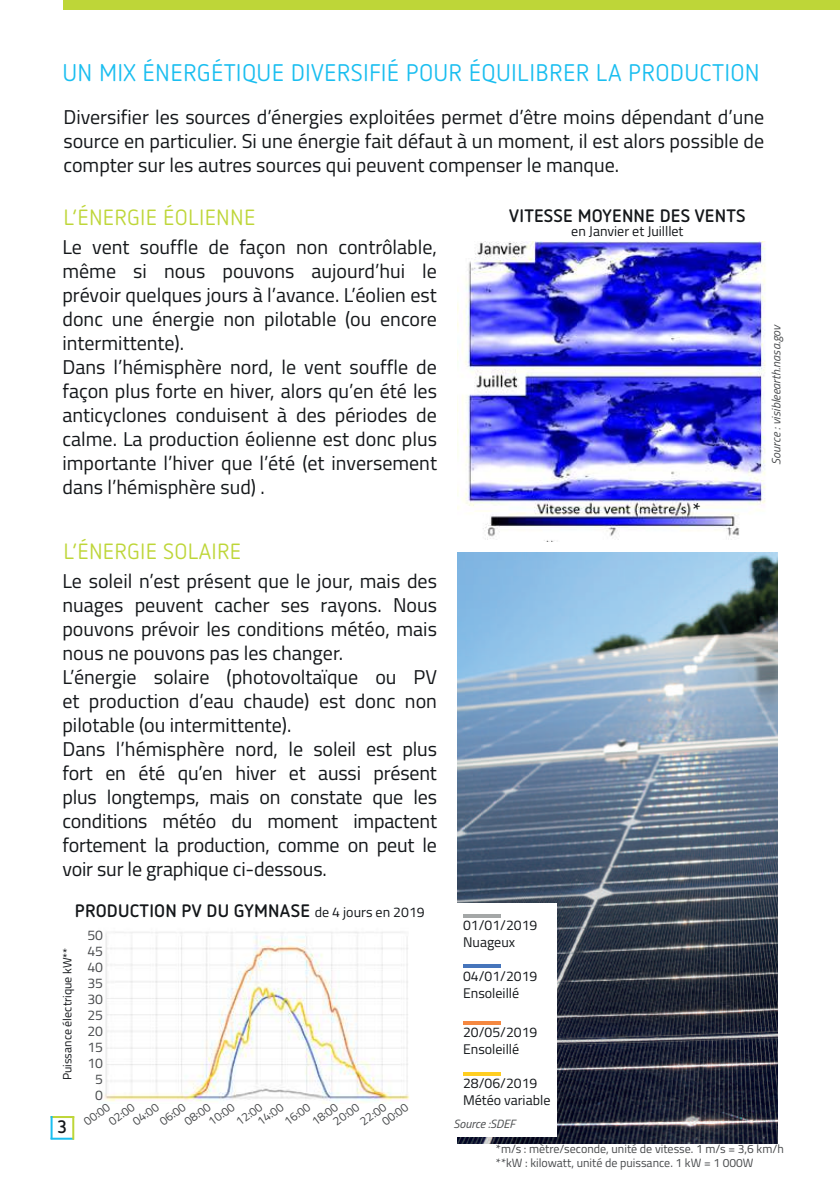
<style>
.page{position:relative;width:840px;height:1191px;background:#fff}
.page>*{position:absolute;margin:0;border:0;box-sizing:border-box;transform-origin:0 0}
.t1{font:24px "Netto OT";letter-spacing:.01em;color:#1abef0}
.t2{font:22px "Netto OT";letter-spacing:.01em;color:#bed638}
.t3{font:20px/24px "Titillium";color:#14171a}
.t4{font:700 18px "Netto OT";letter-spacing:.01em;color:#14171a}
.t5{font:14px/16.8px "Titillium";color:#14171a}
.t6{font:14px/16px "Titillium";color:#484a4c;text-align:center}
.t7{font:italic 12.2px "Titillium";color:#484a4c}
.t8{font:12px/12.8px "Titillium";color:#484a4c}
.t9{font:12px "Titillium";color:#14171a}
.t10{font:italic 12px "Titillium";color:#484a4c}
.s1{font-family:"Titillium";font-weight:400;font-size:14px}
</style>
<div class="page">
<img style="left:457px;top:552px;width:320px;height:591px">
<div style="left:420px;top:903px;width:136px;height:233px;background:#fff"></div>
<div style="left:63px;top:0;width:776px;height:10px;background:#bed638"></div>
<img style="left:457px;top:241px;width:309px;height:300px">
<img style="left:101px;top:931px;width:309px;height:172px">
<hr style="left:463px;top:914px;width:37px;height:3px;background:#a4a7a7">
<svg style="left:463px;top:1021px;width:37px;height:3px"></svg>
<hr style="left:463px;top:964px;width:37px;height:4px;background:#4675bb">
<hr style="left:463px;top:1072px;width:37px;height:3px;background:#ffce21">
<hr style="left:51px;top:1137px;width:23px;height:2px;background:#1abef0">
<hr style="left:51px;top:1116px;width:23px;height:2px;background:#bed638">
<hr style="left:51px;top:1116px;width:2px;height:23px;background:#1abef0">
<hr style="left:72px;top:1116px;width:2px;height:23px;background:#bed638">
<p class="t1" style="left:62px;top:58px;width:698px">UN MIX ÉNERGÉTIQUE DIVERSIFIÉ POUR ÉQUILIBRER LA PRODUCTION</p>
<p class="t3" style="left:63px;top:104px;width:702px;text-align:justify">Diversifier les sources d’énergies exploitées permet d’être moins dépendant d’une source en particulier. Si une énergie fait défaut à un moment, il est alors possible de compter sur les autres sources qui peuvent compenser le manque.</p>
<p class="t2" style="left:63px;top:204px;width:193px">L’ÉNERGIE ÉOLIENNE</p>
<p class="t3" style="left:62px;top:234px;width:376px">Le vent souffle de façon non contrôlable, même si nous pouvons aujourd’hui le prévoir quelques jours à l’avance. L’éolien est donc une énergie non pilotable (ou encore intermittente).<br>Dans l’hémisphère nord, le vent souffle de façon plus forte en hiver, alors qu’en été les anticyclones conduisent à des périodes de calme. La production éolienne est donc plus importante l’hiver que l’été (et inversement dans l’hémisphère sud) .</p>
<p class="t4" style="left:509px;top:204px;width:237px">VITESSE MOYENNE DES VENTS</p>
<p class="t5" style="left:571px;top:222px;width:114px">en Janvier et Juilllet</p>
<p class="t3" style="left:692px;top:497px;width:10px">*</p>
<p class="t7" style="left:766px;top:465px;width:142px;rotate:-90deg">Source : visibleearth.nasa.gov</p>
<p class="t2" style="left:63px;top:537px;width:179px">L’ÉNERGIE SOLAIRE</p>
<p class="t3" style="left:62px;top:567px;width:376px">Le soleil n’est présent que le jour, mais des nuages peuvent cacher ses rayons. Nous pouvons prévoir les conditions météo, mais nous ne pouvons pas les changer.<br>L’énergie solaire (photovoltaïque ou PV et production d’eau chaude) est donc non pilotable (ou intermittente).<br>Dans l’hémisphère nord, le soleil est plus fort en été qu’en hiver et aussi présent plus longtemps, mais on constate que les conditions météo du moment impactent fortement la production, comme on peut le voir sur le graphique ci-dessous.</p>
<p class="t4" style="left:75px;top:899px;width:351px">PRODUCTION PV DU GYMNASE <span class="s1">de 4 jours en 2019</span></p>
<p class="t9" style="left:58px;top:1080px;width:134px;rotate:-90deg">Puissance électrique kW**</p>
<p class="t4" style="left:58px;top:1115px;width:11px">3</p>
<p class="t6" style="left:87px;top:926px;width:17px">50<br>45<br>40<br>35<br>30<br>25<br>20<br>15<br>10<br>5<br>0</p>
<p class="t8" style="left:81px;top:1117px;width:31px;rotate:-37deg">00:00</p>
<p class="t8" style="left:106px;top:1117px;width:31px;rotate:-37deg">02:00</p>
<p class="t8" style="left:130px;top:1117px;width:31px;rotate:-37deg">04:00</p>
<p class="t8" style="left:157px;top:1117px;width:31px;rotate:-37deg">06:00</p>
<p class="t8" style="left:181px;top:1117px;width:31px;rotate:-37deg">08:00</p>
<p class="t8" style="left:205px;top:1117px;width:31px;rotate:-37deg">10:00</p>
<p class="t8" style="left:246px;top:1107px;width:31px;text-indent:-17px;rotate:-37deg">12:00<br>14:00</p>
<p class="t8" style="left:298px;top:1102px;width:31px;line-height:16.6px;text-indent:-22px;rotate:-37deg">16:00<br>18:00</p>
<p class="t8" style="left:346px;top:1103px;width:31px;line-height:16.2px;text-indent:-22px;rotate:-37deg">20:00<br>22:00</p>
<p class="t8" style="left:379px;top:1117px;width:31px;rotate:-37deg">00:00</p>
<p class="t5" style="left:463px;top:916px;width:76px">01/01/2019<br>Nuageux</p>
<p class="t5" style="left:463px;top:967px;width:76px">04/01/2019<br>Ensoleillé</p>
<p class="t5" style="left:463px;top:1023px;width:76px">20/05/2019<br>Ensoleillé</p>
<p class="t5" style="left:463px;top:1074px;width:89px">28/06/2019<br>Météo variable</p>
<p class="t10" style="left:453px;top:1115px;width:63px">Source :SDEF</p>
<p class="t8" style="left:495px;top:1141px;width:289px;line-height:14.4px">*m/s : mètre/seconde, unité de vitesse. 1 m/s = 3,6 km/h **kW : kilowatt, unité de puissance. 1 kW = 1 000W</p>
</div>
